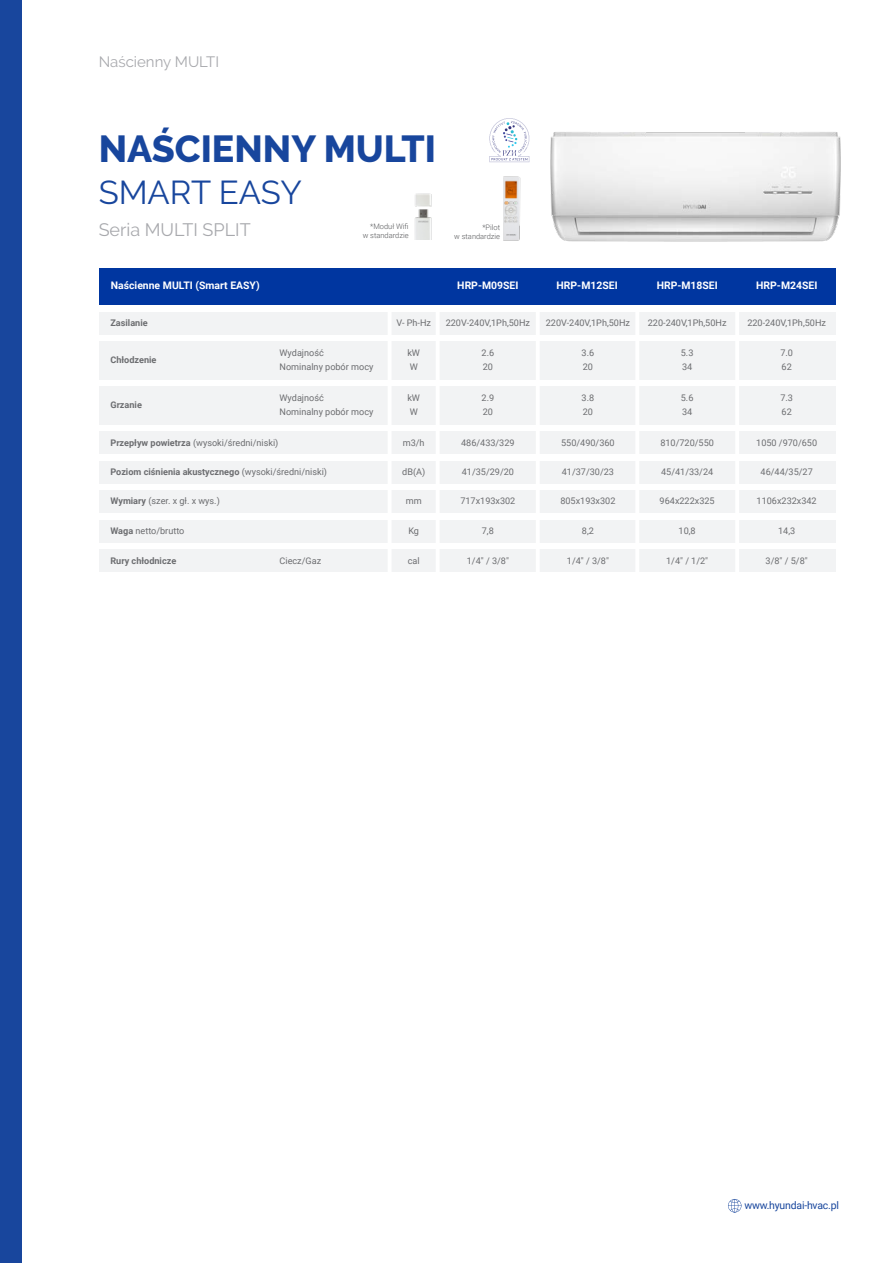
<style>
.page{position:relative;width:893px;height:1263px;background:#fff}
.page>*{position:absolute;margin:0;border:0;box-sizing:border-box;transform-origin:0 0}
.t1{font:800 37.5px "Raleway";color:#18469d}
.t2{font:33px "Raleway";color:#18469d}
.t3{font:18px "Raleway";color:#a8a9ad}
.t4{font:15px "Raleway";color:#a8a9ad}
.t5{font:10.5px "Roboto";letter-spacing:-.02em;color:#18469d}
.t6{font:700 10.35px "Roboto";color:#fff}
.t7{font:9.15px/14.2px "Roboto";color:#6c6d70}
.t8{font:700 9.15px "Roboto";color:#6c6d70}
.t9{font:300 7.5px/9px "Roboto";color:#57585a;text-align:right}
.s1{font-weight:700}
.s2{font-weight:400}
</style>
<div class="page">
<svg style="left:728px;top:1199px;width:13px;height:13px"></svg>
<img style="left:550px;top:132px;width:291px;height:110px">
<img style="left:414px;top:193px;width:18px;height:47px">
<div style="left:0;top:0;width:21px;height:1263px;background:#18469d"></div>
<img style="left:503px;top:176px;width:17px;height:64px">
<svg style="left:489px;top:118px;width:40px;height:44px"></svg>
<div style="left:99px;top:550px;width:737px;height:22px;background:#f2f3f4"></div>
<div style="left:99px;top:268px;width:737px;height:37px;background:#0036a0"></div>
<div style="left:99px;top:386px;width:737px;height:39px;background:#f2f3f4"></div>
<div style="left:99px;top:341px;width:737px;height:39px;background:#f2f3f4"></div>
<div style="left:99px;top:520px;width:737px;height:23px;background:#f2f3f4"></div>
<div style="left:99px;top:490px;width:737px;height:23px;background:#f2f3f4"></div>
<div style="left:99px;top:461px;width:737px;height:22px;background:#f2f3f4"></div>
<div style="left:99px;top:432px;width:737px;height:22px;background:#f2f3f4"></div>
<div style="left:99px;top:312px;width:737px;height:22px;background:#f2f3f4"></div>
<hr style="left:735px;top:311px;width:4px;height:265px;background:#fff">
<hr style="left:635px;top:311px;width:4px;height:265px;background:#fff">
<hr style="left:536px;top:308px;width:4px;height:268px;background:#fff">
<hr style="left:436px;top:308px;width:4px;height:268px;background:#fff">
<hr style="left:388px;top:308px;width:4px;height:268px;background:#fff">
<h3 class="t4" style="left:99px;top:53px;width:122px">Naścienny MULTI</h3>
<h1 class="t1" style="left:99px;top:128px;width:339px">NAŚCIENNY MULTI</h1>
<h2 class="t2" style="left:99px;top:173px;width:205px">SMART EASY</h2>
<h3 class="t3" style="left:99px;top:220px;width:153px">Seria MULTI SPLIT</h3>
<p class="t9" style="left:363px;top:222px;width:47px">*Moduł Wifi w standardzie</p>
<p class="t9" style="left:454px;top:222px;width:47px">*Pilot<br>w standardzie</p>
<p class="t6" style="left:111px;top:278px;width:150px">Naścienne MULTI (Smart EASY)</p>
<p class="t6" style="left:457px;top:278px;width:63px">HRP-M09SEI</p>
<p class="t6" style="left:557px;top:278px;width:63px">HRP-M12SEI</p>
<p class="t6" style="left:657px;top:278px;width:63px">HRP-M18SEI</p>
<p class="t6" style="left:756px;top:278px;width:63px">HRP-M24SEI</p>
<p class="t8" style="left:110px;top:316px;width:39px">Zasilanie</p>
<p class="t8" style="left:110px;top:353px;width:48px">Chłodzenie</p>
<p class="t8" style="left:110px;top:399px;width:33px">Grzanie</p>
<p class="t7" style="left:280px;top:345px;width:95px">Wydajność<br>Nominalny pobór mocy</p>
<p class="t7" style="left:280px;top:390px;width:95px">Wydajność<br>Nominalny pobór mocy</p>
<p class="t7" style="left:396px;top:315px;width:36px">V- Ph-Hz</p>
<p class="t7" style="left:407px;top:345px;width:14px">kW<br>W</p>
<p class="t7" style="left:407px;top:390px;width:14px">kW<br>W</p>
<p class="t7" style="left:446px;top:315px;width:86px">220V-240V,1Ph,50Hz</p>
<p class="t7" style="left:482px;top:345px;width:14px">2.6<br>20</p>
<p class="t7" style="left:482px;top:390px;width:14px">2.9<br>20</p>
<p class="t7" style="left:546px;top:315px;width:86px">220V-240V,1Ph,50Hz</p>
<p class="t7" style="left:582px;top:345px;width:14px">3.6<br>20</p>
<p class="t7" style="left:582px;top:390px;width:14px">3.8<br>20</p>
<p class="t7" style="left:648px;top:315px;width:80px">220-240V,1Ph,50Hz</p>
<p class="t7" style="left:681px;top:345px;width:14px">5.3<br>34</p>
<p class="t7" style="left:681px;top:390px;width:14px">5.6<br>34</p>
<p class="t7" style="left:747px;top:315px;width:80px">220-240V,1Ph,50Hz</p>
<p class="t7" style="left:780px;top:345px;width:14px">7.0<br>62</p>
<p class="t7" style="left:780px;top:390px;width:14px">7.3<br>62</p>
<p class="t7" style="left:110px;top:435px;width:169px"><span class="s1">Przepływ powietrza</span> (wysoki/średni/niski)</p>
<p class="t7" style="left:403px;top:435px;width:23px">m3/h</p>
<p class="t7" style="left:461px;top:435px;width:55px">486/433/329</p>
<p class="t7" style="left:561px;top:435px;width:55px">550/490/360</p>
<p class="t7" style="left:660px;top:435px;width:55px">810/720/550</p>
<p class="t7" style="left:756px;top:435px;width:62px">1050 /970/650</p>
<p class="t8" style="left:110px;top:465px;width:218px">Poziom ciśnienia akustycznego <span class="s2">(wysoki/średni/niski)</span></p>
<p class="t7" style="left:402px;top:464px;width:25px">dB(A)</p>
<p class="t7" style="left:462px;top:464px;width:54px">41/35/29/20</p>
<p class="t7" style="left:562px;top:464px;width:54px">41/37/30/23</p>
<p class="t7" style="left:661px;top:464px;width:54px">45/41/33/24</p>
<p class="t7" style="left:761px;top:464px;width:54px">46/44/35/27</p>
<p class="t7" style="left:110px;top:493px;width:111px"><span class="s1">Wymiary</span> (szer. x gł. x wys.)</p>
<p class="t7" style="left:406px;top:493px;width:17px">mm</p>
<p class="t7" style="left:460px;top:493px;width:57px">717x193x302</p>
<p class="t7" style="left:560px;top:493px;width:57px">805x193x302</p>
<p class="t7" style="left:660px;top:493px;width:57px">964x222x325</p>
<p class="t7" style="left:757px;top:493px;width:62px">1106x232x342</p>
<p class="t7" style="left:110px;top:523px;width:75px"><span class="s1">Waga</span> netto/brutto</p>
<p class="t7" style="left:408px;top:523px;width:12px">Kg</p>
<p class="t7" style="left:482px;top:523px;width:14px">7,8</p>
<p class="t7" style="left:582px;top:523px;width:14px">8,2</p>
<p class="t7" style="left:679px;top:523px;width:19px">10,8</p>
<p class="t7" style="left:778px;top:523px;width:19px">14,3</p>
<p class="t8" style="left:110px;top:554px;width:67px">Rury chłodnicze</p>
<p class="t7" style="left:280px;top:553px;width:43px">Ciecz/Gaz</p>
<p class="t7" style="left:467px;top:553px;width:44px">1/4" / 3/8"</p>
<p class="t7" style="left:408px;top:553px;width:13px">cal</p>
<p class="t7" style="left:567px;top:553px;width:44px">1/4" / 3/8"</p>
<p class="t7" style="left:666px;top:553px;width:44px">1/4" / 1/2"</p>
<p class="t7" style="left:766px;top:553px;width:44px">3/8" / 5/8"</p>
<p class="t5" style="left:744px;top:1198px;width:96px">www.hyundai-hvac.pl</p>
</div>
